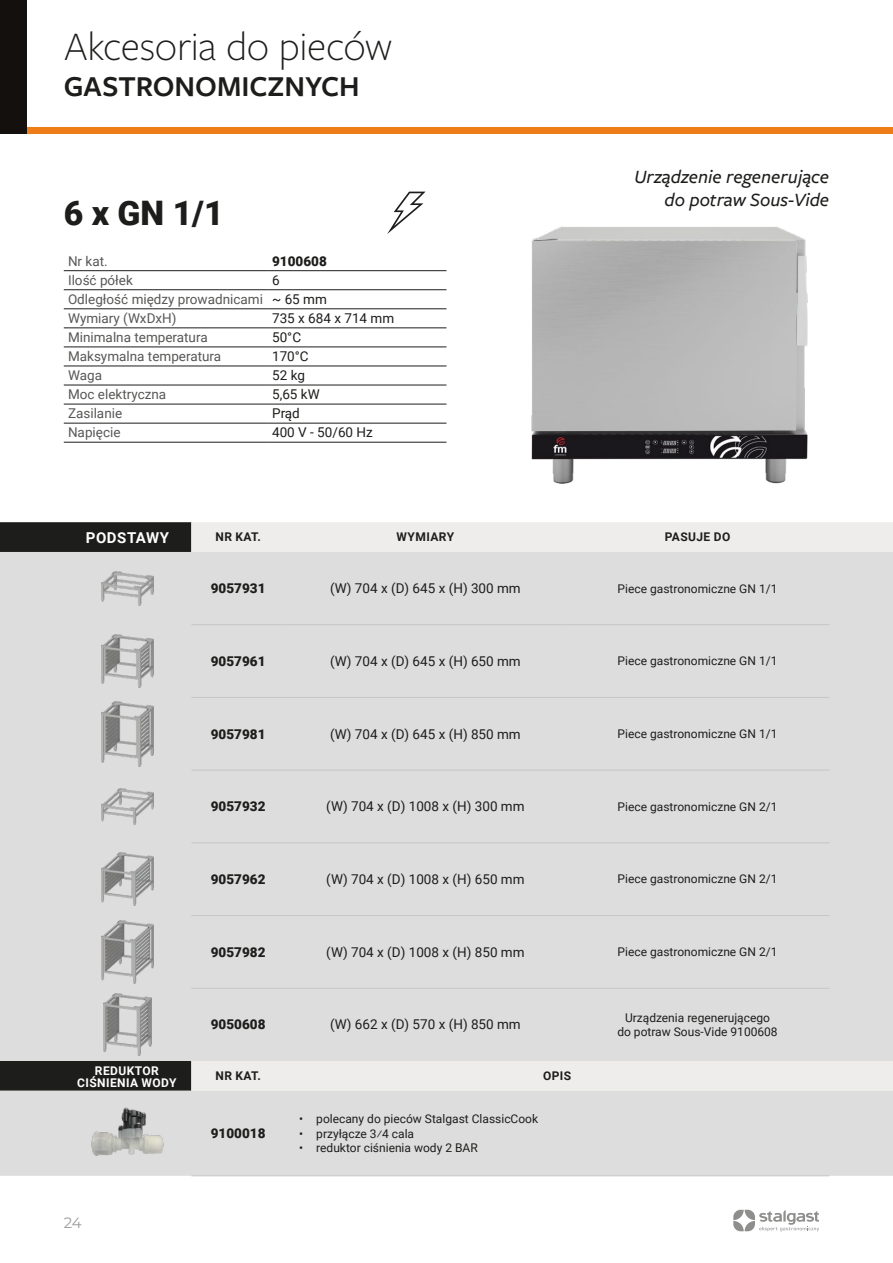
<style>
.page{position:relative;width:893px;height:1263px;background:#fff}
.page>*{position:absolute;margin:0;border:0;box-sizing:border-box;transform-origin:0 0}
.t1{font:300 42px "Freight Sans Pro";letter-spacing:-.01em;color:#1d1d1b}
.t2{font:900 33.75px "Roboto";color:#1d1d1b}
.t3{font:600 30px "Freight Sans Pro";color:#1d1d1b}
.t4{font:italic 500 19.5px/23.4px "Freight Sans Pro";color:#1d1d1b;text-align:right}
.t5{font:700 15px "Roboto";letter-spacing:.035em;color:#fff}
.t6{font:15px "Montserrat";color:#9d9d9c}
.t7{font:13.5px "Roboto";color:#1d1d1b}
.t8{font:13.5px/19px "Roboto";color:#575756}
.t9{font:900 13.5px "Roboto";color:#1d1d1b}
.t10{font:12px/14.4px "Roboto";color:#1d1d1b;text-align:center}
.t11{font:700 12px "Roboto";letter-spacing:.035em;color:#1d1d1b}
.t12{font:700 12px/12px "Roboto";letter-spacing:.035em;color:#fff;text-align:center}
.s1{color:#1d1d1b}
</style>
<div class="page">
<img style="left:531px;top:226px;width:277px;height:257px">
<svg style="left:733px;top:1210px;width:86px;height:21px"></svg>
<div style="left:0;top:128px;width:893px;height:6px;background:#ef7d17"></div>
<div style="left:0;top:0;width:27px;height:134px;background:#13100d"></div>
<svg style="left:0;top:522px;width:893px;height:30px;background:#c1c0be"></svg>
<div style="left:0;top:552px;width:893px;height:509px;background:#ddddde"></div>
<hr style="left:191px;top:624px;width:94px;height:1px;background:#c6c6c6">
<hr style="left:285px;top:624px;width:281px;height:1px;background:#c6c6c6">
<hr style="left:566px;top:624px;width:263px;height:1px;background:#c6c6c6">
<hr style="left:191px;top:697px;width:94px;height:1px;background:#c6c6c6">
<hr style="left:285px;top:697px;width:281px;height:1px;background:#c6c6c6">
<hr style="left:566px;top:697px;width:263px;height:1px;background:#c6c6c6">
<hr style="left:191px;top:770px;width:94px;height:1px;background:#c6c6c6">
<hr style="left:285px;top:770px;width:281px;height:1px;background:#c6c6c6">
<hr style="left:566px;top:770px;width:263px;height:1px;background:#c6c6c6">
<hr style="left:191px;top:842px;width:94px;height:1px;background:#c6c6c6">
<hr style="left:285px;top:842px;width:281px;height:1px;background:#c6c6c6">
<hr style="left:566px;top:842px;width:263px;height:1px;background:#c6c6c6">
<hr style="left:191px;top:915px;width:94px;height:1px;background:#c6c6c6">
<hr style="left:285px;top:915px;width:281px;height:1px;background:#c6c6c6">
<hr style="left:566px;top:915px;width:263px;height:1px;background:#c6c6c6">
<hr style="left:191px;top:988px;width:94px;height:1px;background:#c6c6c6">
<hr style="left:285px;top:988px;width:281px;height:1px;background:#c6c6c6">
<hr style="left:566px;top:988px;width:263px;height:1px;background:#c6c6c6">
<img style="left:102px;top:571px;width:52px;height:34px">
<img style="left:102px;top:634px;width:52px;height:54px">
<img style="left:102px;top:701px;width:52px;height:65px">
<img style="left:102px;top:789px;width:52px;height:35px">
<img style="left:102px;top:853px;width:52px;height:52px">
<img style="left:102px;top:921px;width:52px;height:62px">
<img style="left:104px;top:993px;width:47px;height:63px">
<svg style="left:0;top:1061px;width:893px;height:30px;background:#d4d4d2"></svg>
<div style="left:0;top:1091px;width:893px;height:85px;background:#ddddde"></div>
<hr style="left:191px;top:1175px;width:94px;height:1px;background:#c6c6c6">
<hr style="left:285px;top:1175px;width:544px;height:1px;background:#c6c6c6">
<img style="left:91px;top:1107px;width:73px;height:52px">
<hr style="left:64px;top:270px;width:204px;height:1px;background:#1d1d1b">
<hr style="left:268px;top:270px;width:178px;height:1px;background:#1d1d1b">
<hr style="left:64px;top:289px;width:204px;height:1px;background:#1d1d1b">
<hr style="left:268px;top:289px;width:178px;height:1px;background:#1d1d1b">
<hr style="left:64px;top:309px;width:204px;height:1px;background:#1d1d1b">
<hr style="left:268px;top:309px;width:178px;height:1px;background:#1d1d1b">
<hr style="left:64px;top:328px;width:204px;height:1px;background:#1d1d1b">
<hr style="left:268px;top:328px;width:178px;height:1px;background:#1d1d1b">
<hr style="left:64px;top:347px;width:204px;height:1px;background:#1d1d1b">
<hr style="left:268px;top:347px;width:178px;height:1px;background:#1d1d1b">
<hr style="left:64px;top:366px;width:204px;height:1px;background:#1d1d1b">
<hr style="left:268px;top:366px;width:178px;height:1px;background:#1d1d1b">
<hr style="left:64px;top:385px;width:204px;height:1px;background:#1d1d1b">
<hr style="left:268px;top:385px;width:178px;height:1px;background:#1d1d1b">
<hr style="left:64px;top:404px;width:204px;height:1px;background:#1d1d1b">
<hr style="left:268px;top:404px;width:178px;height:1px;background:#1d1d1b">
<hr style="left:64px;top:423px;width:204px;height:1px;background:#1d1d1b">
<hr style="left:268px;top:423px;width:178px;height:1px;background:#1d1d1b">
<hr style="left:64px;top:442px;width:204px;height:1px;background:#1d1d1b">
<hr style="left:268px;top:442px;width:178px;height:1px;background:#1d1d1b">
<svg style="left:387px;top:192px;width:38px;height:42px"></svg>
<div style="left:69px;top:1066px;width:116px;height:24px;background:#1d1d1b"></div>
<h1 class="t1" style="left:64px;top:18px;width:330px">Akcesoria do pieców</h1>
<h3 class="t3" style="left:64px;top:66px;width:297px">GASTRONOMICZNYCH</h3>
<h2 class="t2" style="left:64px;top:189px;width:161px">6 x GN 1/1</h2>
<p class="t8" style="left:68px;top:251px;width:41px">Nr kat.</p>
<p class="t9" style="left:272px;top:252px;width:56px">9100608</p>
<p class="t8" style="left:68px;top:270px;width:66px">Ilość półek</p>
<p class="t8" style="left:68px;top:270px;width:260px;text-indent:204px"><span class="s1">6<br></span>Odległość między prowadnicami <span class="s1">~ 65 mm<br></span>Wymiary (WxDxH)</p>
<p class="t7" style="left:272px;top:309px;width:124px">735 x 684 x 714 mm</p>
<p class="t8" style="left:68px;top:327px;width:141px">Minimalna temperatura</p>
<p class="t7" style="left:272px;top:328px;width:31px">50°C</p>
<p class="t8" style="left:68px;top:346px;width:155px">Maksymalna temperatura</p>
<p class="t7" style="left:272px;top:347px;width:38px">170°C</p>
<p class="t8" style="left:68px;top:365px;width:36px">Waga</p>
<p class="t7" style="left:272px;top:366px;width:34px">52 kg</p>
<p class="t8" style="left:68px;top:384px;width:100px">Moc elektryczna</p>
<p class="t7" style="left:272px;top:385px;width:49px">5,65 kW</p>
<p class="t8" style="left:68px;top:404px;width:56px">Zasilanie</p>
<p class="t7" style="left:272px;top:404px;width:29px">Prąd</p>
<p class="t8" style="left:68px;top:423px;width:54px">Napięcie</p>
<p class="t7" style="left:272px;top:423px;width:102px">400 V - 50/60 Hz</p>
<h3 class="t4" style="left:634px;top:164px;width:196px">Urządzenie regenerujące do potraw Sous-Vide</h3>
<p class="t5" style="left:86px;top:527px;width:85px">PODSTAWY</p>
<p class="t11" style="left:215px;top:529px;width:47px">NR KAT.</p>
<p class="t11" style="left:397px;top:529px;width:59px">WYMIARY</p>
<p class="t11" style="left:665px;top:529px;width:67px">PASUJE DO</p>
<p class="t9" style="left:211px;top:579px;width:56px">9057931</p>
<p class="t7" style="left:330px;top:579px;width:192px">(W) 704 x (D) 645 x (H) 300 mm</p>
<p class="t10" style="left:618px;top:581px;width:161px">Piece gastronomiczne GN 1/1</p>
<p class="t9" style="left:211px;top:652px;width:56px">9057961</p>
<p class="t7" style="left:330px;top:652px;width:192px">(W) 704 x (D) 645 x (H) 650 mm</p>
<p class="t10" style="left:618px;top:653px;width:161px">Piece gastronomiczne GN 1/1</p>
<p class="t9" style="left:211px;top:724px;width:56px">9057981</p>
<p class="t7" style="left:330px;top:724px;width:192px">(W) 704 x (D) 645 x (H) 850 mm</p>
<p class="t10" style="left:618px;top:726px;width:161px">Piece gastronomiczne GN 1/1</p>
<p class="t9" style="left:211px;top:797px;width:56px">9057932</p>
<p class="t7" style="left:326px;top:797px;width:200px">(W) 704 x (D) 1008 x (H) 300 mm</p>
<p class="t10" style="left:618px;top:799px;width:161px">Piece gastronomiczne GN 2/1</p>
<p class="t9" style="left:211px;top:870px;width:56px">9057962</p>
<p class="t7" style="left:326px;top:870px;width:200px">(W) 704 x (D) 1008 x (H) 650 mm</p>
<p class="t10" style="left:618px;top:871px;width:161px">Piece gastronomiczne GN 2/1</p>
<p class="t12" style="left:77px;top:1064px;width:101px">REDUKTOR<br>CIŚNIENIA WODY</p>
<p class="t6" style="left:64px;top:1212px;width:20px">24</p>
<p class="t9" style="left:211px;top:942px;width:56px">9057982</p>
<p class="t7" style="left:326px;top:942px;width:200px">(W) 704 x (D) 1008 x (H) 850 mm</p>
<p class="t10" style="left:618px;top:944px;width:161px">Piece gastronomiczne GN 2/1</p>
<p class="t9" style="left:211px;top:1015px;width:56px">9050608</p>
<p class="t7" style="left:330px;top:1015px;width:192px">(W) 662 x (D) 570 x (H) 850 mm</p>
<p class="t10" style="left:617px;top:1010px;width:162px">Urządzenia regenerującego do potraw Sous-Vide 9100608</p>
<p class="t11" style="left:215px;top:1067px;width:47px">NR KAT.</p>
<p class="t11" style="left:543px;top:1067px;width:30px">OPIS</p>
<p class="t9" style="left:211px;top:1124px;width:56px">9100018</p>
<p class="t10" style="left:299px;top:1111px;width:240px">• polecany do pieców Stalgast ClassicCook</p>
<p class="t10" style="left:299px;top:1126px;width:116px">• przyłącze 3⁄4 cala</p>
<p class="t10" style="left:299px;top:1140px;width:180px">• reduktor ciśnienia wody 2 BAR</p>
</div>
